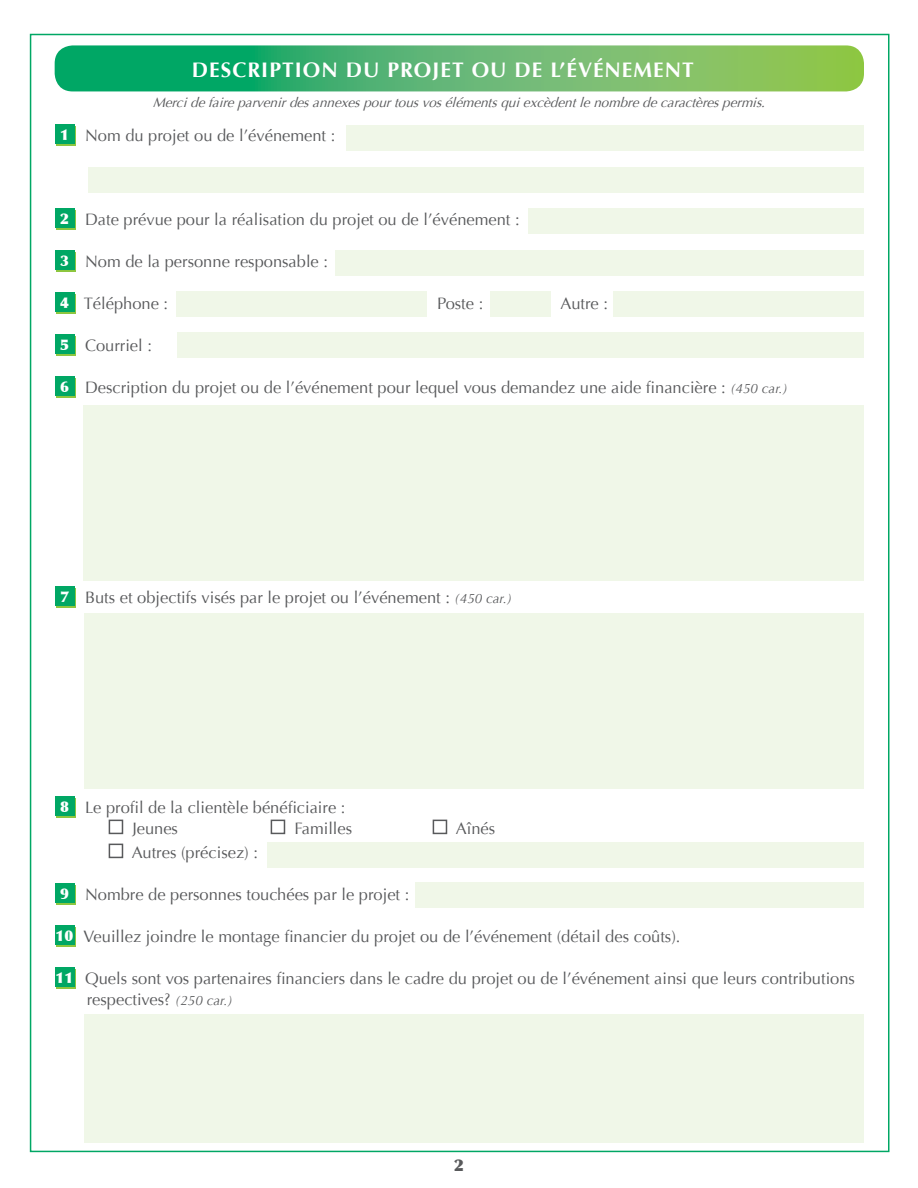
<style>
.page{position:relative;width:918px;height:1188px;background:#fff}
.page>*{position:absolute;margin:0;border:0;box-sizing:border-box;transform-origin:0 0}
.t1{font:700 21px "Optima";letter-spacing:.05em;color:#fff}
.t2{font:16.5px/21px "Optima";color:#58595b}
.t3{font:900 16.5px "Optima";color:#58595b}
.t4{font:italic 13.5px "Optima";color:#58595b}
.s1{font-weight:900;font-size:15px;color:#fff}
.s2{font-style:italic;font-size:13.5px}
</style>
<div class="page">
<svg style="left:55px;top:45px;width:809px;height:46px;background:#55b76b"></svg>
<svg style="left:56px;top:126px;width:20px;height:20px"></svg>
<div style="left:55px;top:124px;width:19px;height:20px;background:#00a764"></div>
<svg style="left:56px;top:210px;width:20px;height:20px"></svg>
<div style="left:55px;top:208px;width:19px;height:20px;background:#00a764"></div>
<svg style="left:56px;top:252px;width:20px;height:20px"></svg>
<div style="left:55px;top:250px;width:19px;height:20px;background:#00a764"></div>
<svg style="left:56px;top:294px;width:20px;height:20px"></svg>
<div style="left:55px;top:292px;width:19px;height:20px;background:#00a764"></div>
<svg style="left:56px;top:336px;width:20px;height:20px"></svg>
<div style="left:55px;top:334px;width:19px;height:20px;background:#00a764"></div>
<svg style="left:56px;top:378px;width:20px;height:20px"></svg>
<div style="left:55px;top:376px;width:19px;height:20px;background:#00a764"></div>
<svg style="left:56px;top:588px;width:20px;height:20px"></svg>
<div style="left:55px;top:586px;width:19px;height:20px;background:#00a764"></div>
<svg style="left:56px;top:798px;width:20px;height:20px"></svg>
<div style="left:55px;top:796px;width:19px;height:20px;background:#00a764"></div>
<div style="left:109px;top:820px;width:14px;height:14px;border:2px solid #58595b"></div>
<div style="left:271px;top:820px;width:14px;height:14px;border:2px solid #58595b"></div>
<div style="left:433px;top:820px;width:14px;height:14px;border:2px solid #58595b"></div>
<div style="left:109px;top:844px;width:14px;height:14px;border:2px solid #58595b"></div>
<svg style="left:56px;top:885px;width:20px;height:20px"></svg>
<div style="left:55px;top:883px;width:19px;height:20px;background:#00a764"></div>
<svg style="left:56px;top:927px;width:20px;height:20px"></svg>
<div style="left:55px;top:925px;width:19px;height:20px;background:#00a764"></div>
<svg style="left:56px;top:969px;width:20px;height:20px"></svg>
<div style="left:55px;top:967px;width:19px;height:20px;background:#00a764"></div>
<div style="left:83px;top:406px;width:781px;height:175px;background:#f0f7e8"></div>
<div style="left:347px;top:126px;width:517px;height:25px;background:#f0f7e8"></div>
<div style="left:88px;top:167px;width:776px;height:25px;background:#f0f7e8"></div>
<div style="left:528px;top:209px;width:336px;height:25px;background:#f0f7e8"></div>
<div style="left:336px;top:250px;width:528px;height:25px;background:#f0f7e8"></div>
<div style="left:177px;top:333px;width:687px;height:25px;background:#f0f7e8"></div>
<div style="left:85px;top:613px;width:779px;height:176px;background:#f0f7e8"></div>
<div style="left:416px;top:882px;width:448px;height:25px;background:#f0f7e8"></div>
<div style="left:85px;top:1014px;width:779px;height:128px;background:#f0f7e8"></div>
<div style="left:268px;top:842px;width:596px;height:25px;background:#f0f7e8"></div>
<div style="left:176px;top:291px;width:251px;height:26px;background:#f0f7e8"></div>
<div style="left:490px;top:291px;width:60px;height:26px;background:#f0f7e8"></div>
<div style="left:613px;top:291px;width:251px;height:26px;background:#f0f7e8"></div>
<p class="t1" style="left:192px;top:58px;width:503px">DESCRIPTION DU PROJET OU DE L’ÉVÉNEMENT</p>
<p class="t4" style="left:153px;top:94px;width:618px">Mercidefaireparvenirdesannexespourtousvosélémentsquiexcèdentlenombredecaractèrespermis.</p>
<p class="t2" style="left:60px;top:125px;width:277px"><span class="s1">1</span> Nom du projet ou de l’événement :</p>
<p class="t2" style="left:60px;top:209px;width:461px"><span class="s1">2</span> Date prévue pour la réalisation du projet ou de l’événement :</p>
<p class="t2" style="left:60px;top:251px;width:269px"><span class="s1">3</span> Nom de la personne responsable :</p>
<p class="t2" style="left:60px;top:293px;width:110px"><span class="s1">4</span> Téléphone :</p>
<p class="t2" style="left:437px;top:293px;width:48px">Poste :</p>
<p class="t2" style="left:561px;top:293px;width:49px">Autre :</p>
<p class="t2" style="left:60px;top:335px;width:93px"><span class="s1">5</span> Courriel :</p>
<p class="t2" style="left:60px;top:377px;width:729px"><span class="s1">6</span> Description du projet ou de l’événement pour lequel vous demandez une aide financière : <span class="s2">(450 car.)</span></p>
<p class="t2" style="left:60px;top:587px;width:454px"><span class="s1">7</span> Buts et objectifs visés par le projet ou l’événement : <span class="s2">(450 car.)</span></p>
<p class="t2" style="left:132px;top:797px;width:215px;text-indent:-72px"><span class="s1">8</span> Le profil de la clientèle bénéficiaire :<br>Jeunes</p>
<p class="t2" style="left:294px;top:818px;width:59px">Familles</p>
<p class="t2" style="left:456px;top:818px;width:41px">Aînés</p>
<p class="t2" style="left:132px;top:842px;width:128px">Autres (précisez) :</p>
<p class="t2" style="left:60px;top:884px;width:351px"><span class="s1">9</span> Nombre de personnes touchées par le projet :</p>
<p class="t2" style="left:56px;top:926px;width:626px"><span class="s1">10</span> Veuillez joindre le montage financier du projet ou de l’événement (détail des coûts).</p>
<p class="t2" style="left:87px;top:968px;width:770px;text-indent:-31px"><span class="s1">11</span> Quels sont vos partenaires financiers dans le cadre du projet ou de l’événement ainsi que leurs contributions respectives? <span class="s2">(250 car.)</span></p>
<p class="t3" style="left:454px;top:1155px;width:11px">2</p>
</div>
